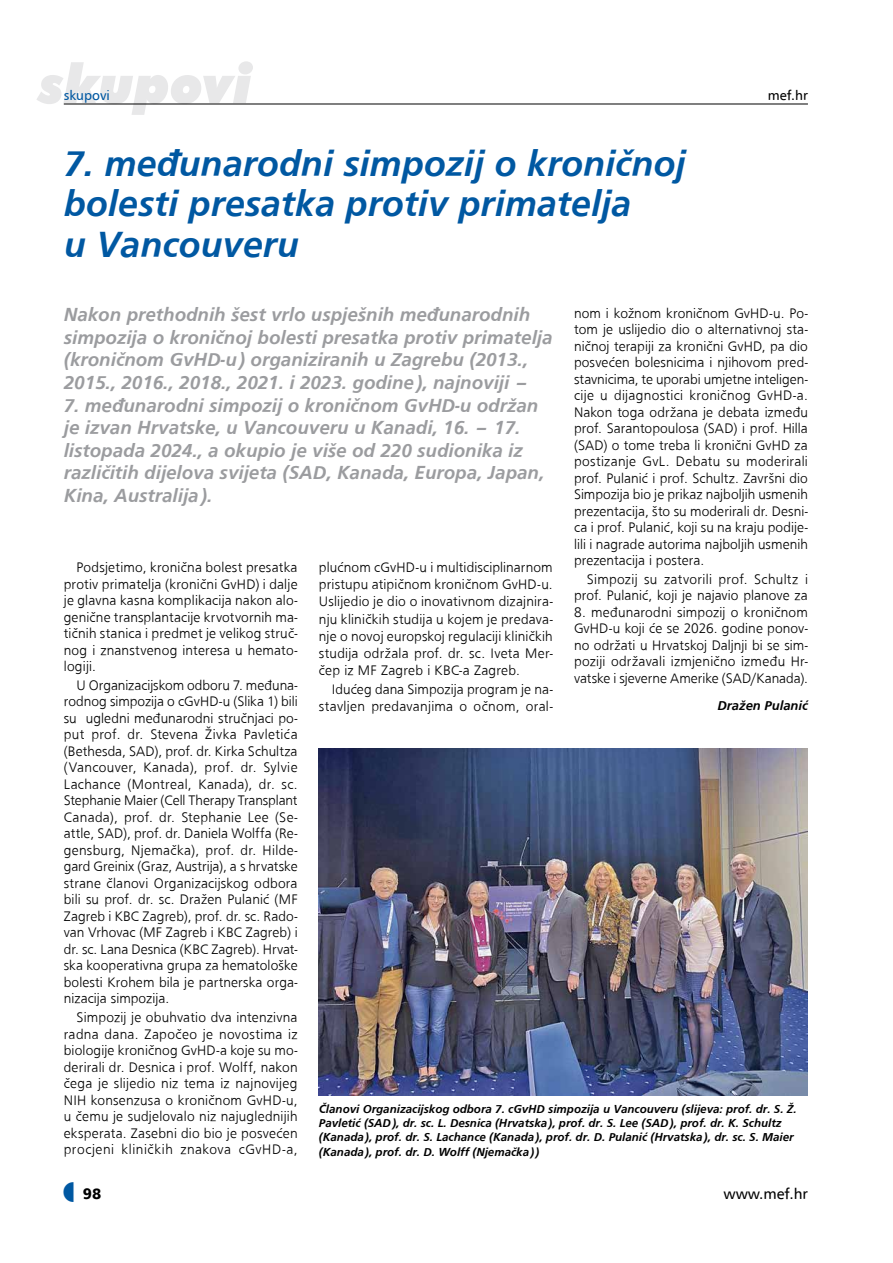
<style>
.page{position:relative;width:893px;height:1263px;background:#fff}
.page>*{position:absolute;margin:0;border:0;box-sizing:border-box;transform-origin:0 0}
.t1{font:italic 900 54px "Futura BT";color:#e8e8e9}
.t2{font:500 37.5px/40.5px "Frugal Sans Bold Italic DTC";color:#0058a2}
.t3{font:500 19.5px/22.5px "Frugal Sans Bold Italic DTC";color:#9b9c9f}
.t4{font:15px "A Frutiger";color:#000}
.t5{font:900 15px "A Frutiger";color:#000}
.t6{font:500 14.25px/16.5px "Frugal Sans Light DTC";letter-spacing:.01em;color:#000;text-align:justify}
.t7{font:500 13.5px "Frugal Sans Bold Italic DTC";color:#000}
.t8{font:13.5px "A Frutiger";color:#0058a2}
.t9{font:13.5px "A Frutiger";color:#000}
.t10{font:500 12px/14.2px "Frugal Sans Bold Italic DTC";color:#000}
</style>
<div class="page">
<hr style="left:64px;top:104px;width:744px;height:1px;background:#000">
<img style="left:319px;top:748px;width:489px;height:347px">
<h1 class="t1" style="left:38px;top:51px;width:216px">skupovi</h1>
<p class="t8" style="left:64px;top:87px;width:48px">skupovi</p>
<p class="t9" style="left:768px;top:87px;width:42px">mef.hr</p>
<h2 class="t2" style="left:64px;top:142px;width:623px">7. međunarodni simpozij o kroničnoj bolesti presatka protiv primatelja<br>u Vancouveru</h2>
<h3 class="t3" style="left:64px;top:303px;width:490px">Nakon prethodnih šest vrlo uspješnih međunarodnih simpozija o kroničnoj bolesti presatka protiv primatelja (kroničnom GvHD-u) organiziranih u Zagrebu (2013., 2015., 2016., 2018., 2021. i 2023. godine), najnoviji –</h3>
<h3 class="t3" style="left:64px;top:393px;width:482px">7. međunarodni simpozij o kroničnom GvHD-u održan je izvan Hrvatske, u Vancouveru u Kanadi, 16. – 17. listopada 2024., a okupio je više od 220 sudionika iz različitih dijelova svijeta (SAD, Kanada, Europa, Japan, Kina, Australija).</h3>
<p class="t6" style="left:574px;top:305px;width:235px">nom i kožnom kroničnom GvHD-u. Po&shy;tom je uslijedio dio o alternativnoj sta&shy;ničnoj terapiji za kronični GvHD, pa dio posvećen bolesnicima i njihovom pred&shy;stavnicima, te uporabi umjetne inteligen&shy;cije u dijagnostici kroničnog GvHD-a.<br>Nakon toga održana je debata između prof. Sarantopoulosa (SAD) i prof. Hilla (SAD) o tome treba li kronični GvHD za postizanje GvL. Debatu su moderirali prof. Pulanić i prof. Schultz. Završni dio Simpozija bio je prikaz najboljih usmenih prezentacija, što su moderirali dr. Desni&shy;ca i prof. Pulanić, koji su na kraju podije&shy;lili i nagrade autorima najboljih usmenih prezentacija i postera.</p>
<p class="t6" style="left:574px;top:571px;width:235px;text-align:right">Simpozij su zatvorili prof. Schultz i prof. Pulanić, koji je najavio planove za</p>
<p class="t6" style="left:574px;top:604px;width:235px">8. međunarodni simpozij o kroničnom GvHD-u koji će se 2026. godine ponov&shy;no održati u Hrvatskoj Daljnji bi se sim&shy;poziji održavali izmjenično između Hr&shy;vatske i sjeverne Amerike (SAD/Kanada).</p>
<p class="t7" style="left:717px;top:698px;width:92px">Dražen Pulanić</p>
<p class="t6" style="left:64px;top:559px;width:235px;text-indent:13px">Podsjetimo, kronična bolest presatka protiv primatelja (kronični GvHD) i dalje je glavna kasna komplikacija nakon alo&shy;genične transplantacije krvotvornih ma&shy;tičnih stanica i predmet je velikog struč&shy;nog i znanstvenog interesa u hemato&shy;logiji.</p>
<p class="t6" style="left:64px;top:677px;width:235px;text-indent:13px">U Organizacijskom odboru 7. međuna&shy;rodnog simpozija o cGvHD-u (Slika 1) bili su ugledni međunarodni stručnjaci po&shy;put prof. dr. Stevena Živka Pavletića (Bethesda, SAD), prof. dr. Kirka Schultza (Vancouver, Kanada), prof. dr. Sylvie Lachance (Montreal, Kanada), dr. sc.<br>Stephanie Maier (Cell Therapy Transplant Canada), prof. dr. Stephanie Lee (Se&shy;attle, SAD), prof. dr. Daniela Wolffa (Re&shy;gensburg, Njemačka), prof. dr. Hilde&shy;gard Greinix (Graz, Austrija), a s hrvatske strane članovi Organizacijskog odbora bili su prof. dr. sc. Dražen Pulanić (MF Zagreb i KBC Zagreb), prof. dr. sc. Rado&shy;van Vrhovac (MF Zagreb i KBC Zagreb) i dr. sc. Lana Desnica (KBC Zagreb). Hrvat&shy;ska kooperativna grupa za hematološke bolesti Krohem bila je partnerska orga&shy;nizacija simpozija.</p>
<p class="t6" style="left:64px;top:1009px;width:235px;text-indent:13px">Simpozij je obuhvatio dva intenzivna radna dana. Započeo je novostima iz biologije kroničnog GvHD-a koje su mo&shy;derirali dr. Desnica i prof. Wolff, nakon čega je slijedio niz tema iz najnovijeg NIH konsenzusa o kroničnom GvHD-u, u čemu je sudjelovalo niz najuglednijih eksperata. Zasebni dio bio je posvećen procjeni kliničkih znakova cGvHD-a,</p>
<p class="t6" style="left:319px;top:559px;width:235px;line-height:17.1px">plućnom cGvHD-u i multidisciplinarnom pristupu atipičnom kroničnom GvHD-u.<br>Uslijedio je dio o inovativnom dizajnira&shy;nju kliničkih studija u kojem je predava&shy;nje o novoj europskoj regulaciji kliničkih studija održala prof. dr. sc. Iveta Mer&shy;čep iz MF Zagreb i KBC-a Zagreb.</p>
<p class="t6" style="left:319px;top:681px;width:235px;line-height:17.1px;text-align:right">Idućeg dana Simpozija program je na&shy;stavljen predavanjima o očnom, oral-</p>
<p class="t10" style="left:319px;top:1101px;width:479px">Članovi Organizacijskog odbora 7. cGvHD simpozija u Vancouveru (slijeva: prof. dr. S. Ž.<br>Pavletić (SAD), dr. sc. L. Desnica (Hrvatska), prof. dr. S. Lee (SAD), prof. dr. K. Schultz (Kanada), prof. dr. S. Lachance (Kanada), prof. dr. D. Pulanić (Hrvatska), dr. sc. S. Maier (Kanada), prof. dr. D. Wolff (Njemačka))</p>
<p class="t5" style="left:83px;top:1184px;width:20px">98</p>
<p class="t4" style="left:724px;top:1185px;width:86px">www.mef.hr</p>
</div>
